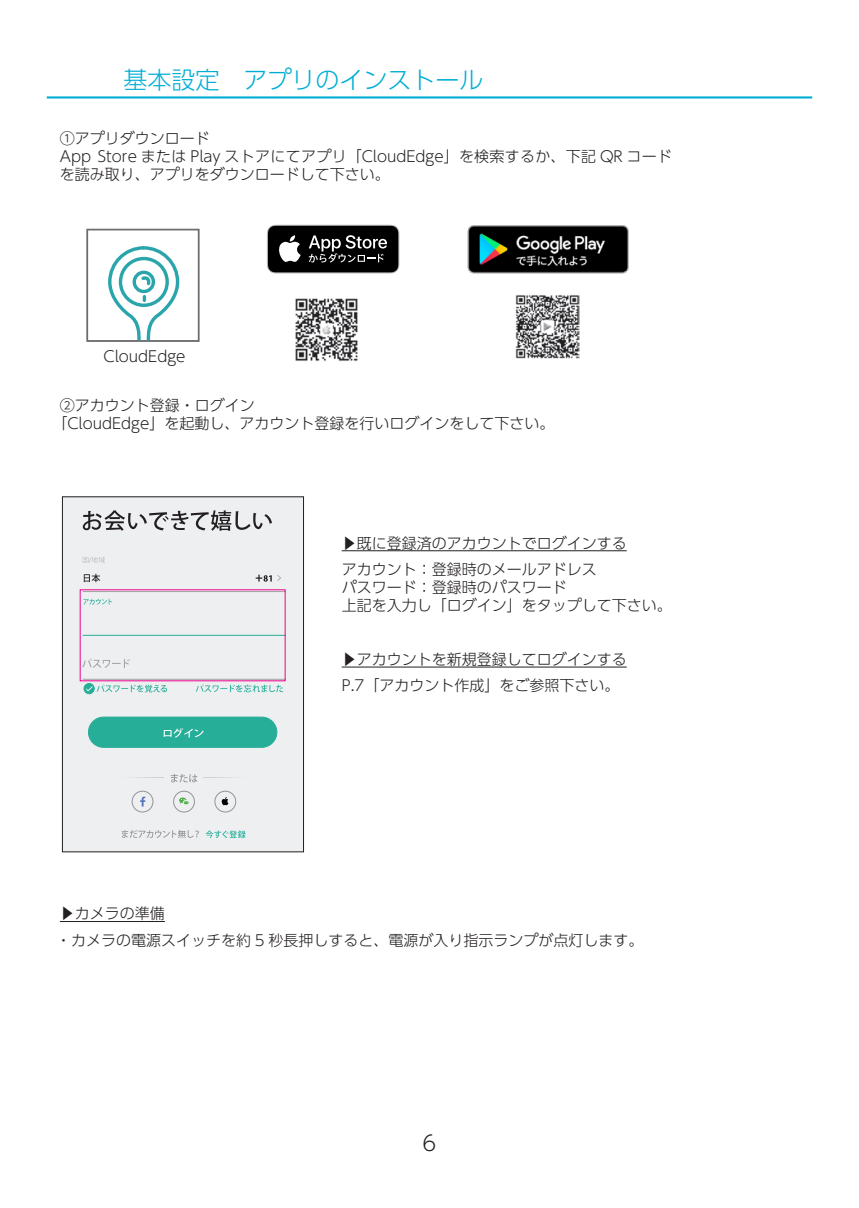
<style>
.page{position:relative;width:859px;height:1208px;background:#fff}
.page>*{position:absolute;margin:0;border:0;box-sizing:border-box;transform-origin:0 0}
.t1{font:300 24px "UD Shin Go Pr 6 N";color:#00aed5}
.t2{font:300 21px "UD Shin Go Pr 6 N";color:#231f20}
.t3{font:300 15px/18px "UD Shin Go Pr 6 N";color:#231f20}
</style>
<div class="page">
<hr style="left:47px;top:96px;width:765px;height:3px;background:#00aed5">
<img style="left:467px;top:225px;width:161px;height:49px">
<svg style="left:267px;top:225px;width:132px;height:48px;background:#2d2d2d"></svg>
<img style="left:295px;top:298px;width:63px;height:63px">
<img style="left:515px;top:295px;width:64px;height:64px">
<hr style="left:342px;top:550px;width:285px;height:1px;background:#231f20">
<hr style="left:342px;top:666px;width:285px;height:1px;background:#231f20">
<hr style="left:60px;top:921px;width:105px;height:1px;background:#231f20">
<div style="left:62px;top:497px;width:242px;height:355px;background:#edeff1"></div>
<div style="left:62px;top:496px;width:242px;height:356px;border:1px solid #231f20"></div>
<svg style="left:83px;top:510px;width:189px;height:21px"></svg>
<div style="left:88px;top:717px;width:189px;height:30px;background:#27ae99;border-radius:15px"></div>
<div style="left:88px;top:717px;width:189px;height:30px;border:1px solid #27ae99;border-radius:15px"></div>
<svg style="left:83px;top:557px;width:22px;height:6px"></svg>
<svg style="left:84px;top:573px;width:16px;height:9px"></svg>
<svg style="left:83px;top:599px;width:29px;height:5px"></svg>
<svg style="left:82px;top:658px;width:48px;height:10px"></svg>
<svg style="left:256px;top:574px;width:25px;height:7px"></svg>
<hr style="left:83px;top:591px;width:203px;height:1px;background:#a2a4a4">
<hr style="left:83px;top:635px;width:203px;height:1px;background:#27ae99">
<svg style="left:164px;top:728px;width:40px;height:9px"></svg>
<svg style="left:196px;top:684px;width:87px;height:8px"></svg>
<div style="left:84px;top:683px;width:10px;height:10px;background:#71c6ba;border-radius:50%"></div>
<div style="left:84px;top:683px;width:10px;height:11px;border:1px solid #27ae99;border-radius:50%"></div>
<svg style="left:86px;top:684px;width:81px;height:8px"></svg>
<svg style="left:133px;top:777px;width:31px;height:1px"></svg>
<svg style="left:203px;top:777px;width:32px;height:1px"></svg>
<svg style="left:171px;top:774px;width:26px;height:8px"></svg>
<svg style="left:122px;top:830px;width:77px;height:8px"></svg>
<svg style="left:206px;top:830px;width:40px;height:8px"></svg>
<div style="left:132px;top:791px;width:21px;height:21px;border:1px solid #949498;border-radius:50%"></div>
<svg style="left:140px;top:796px;width:5px;height:10px"></svg>
<div style="left:173px;top:791px;width:22px;height:21px;border:1px solid #949498;border-radius:50%"></div>
<svg style="left:179px;top:797px;width:10px;height:8px"></svg>
<svg style="left:221px;top:797px;width:7px;height:8px"></svg>
<div style="left:215px;top:791px;width:21px;height:21px;border:1px solid #949498;border-radius:50%"></div>
<div style="left:86px;top:229px;width:113px;height:113px;border:2px solid #6c6d70"></div>
<div style="left:87px;top:229px;width:112px;height:112px;border:1px solid #6c6d70"></div>
<svg style="left:106px;top:246px;width:75px;height:96px"></svg>
<p class="t1" style="left:123px;top:61px;width:361px">基本設定　アプリのインストール</p>
<p class="t3" style="left:60px;top:129px;width:152px">①アプリダウンロード</p>
<p class="t3" style="left:60px;top:147px;width:614px">App Store または Play ストアにてアプリ「CloudEdge」を検索するか、下記 QR コードを読み取り、アプリをダウンロードして下さい。</p>
<p class="t3" style="left:104px;top:346px;width:84px">CloudEdge</p>
<p class="t3" style="left:60px;top:396px;width:197px">②アカウント登録・ログイン</p>
<p class="t3" style="left:52px;top:414px;width:504px">「CloudEdge」を起動し、アカウント登録を行いログインをして下さい。</p>
<p class="t3" style="left:342px;top:533px;width:287px">▶既に登録済のアカウントでログインする</p>
<p class="t3" style="left:342px;top:559px;width:257px">アカウント：登録時のメールアドレス</p>
<p class="t3" style="left:342px;top:577px;width:227px">パスワード：登録時のパスワード</p>
<p class="t3" style="left:342px;top:595px;width:332px">上記を入力し「ログイン」をタップして下さい。</p>
<p class="t3" style="left:342px;top:649px;width:287px">▶アカウントを新規登録してログインする</p>
<p class="t3" style="left:342px;top:676px;width:279px">P.7「アカウント作成」をご参照下さい。</p>
<p class="t3" style="left:60px;top:904px;width:107px">▶カメラの準備</p>
<p class="t3" style="left:56px;top:930px;width:589px">・カメラの電源スイッチを約 5 秒長押しすると、電源が入り指示ランプが点灯します。</p>
<h2 class="t2" style="left:423px;top:1126px;width:15px">6</h2>
</div>
